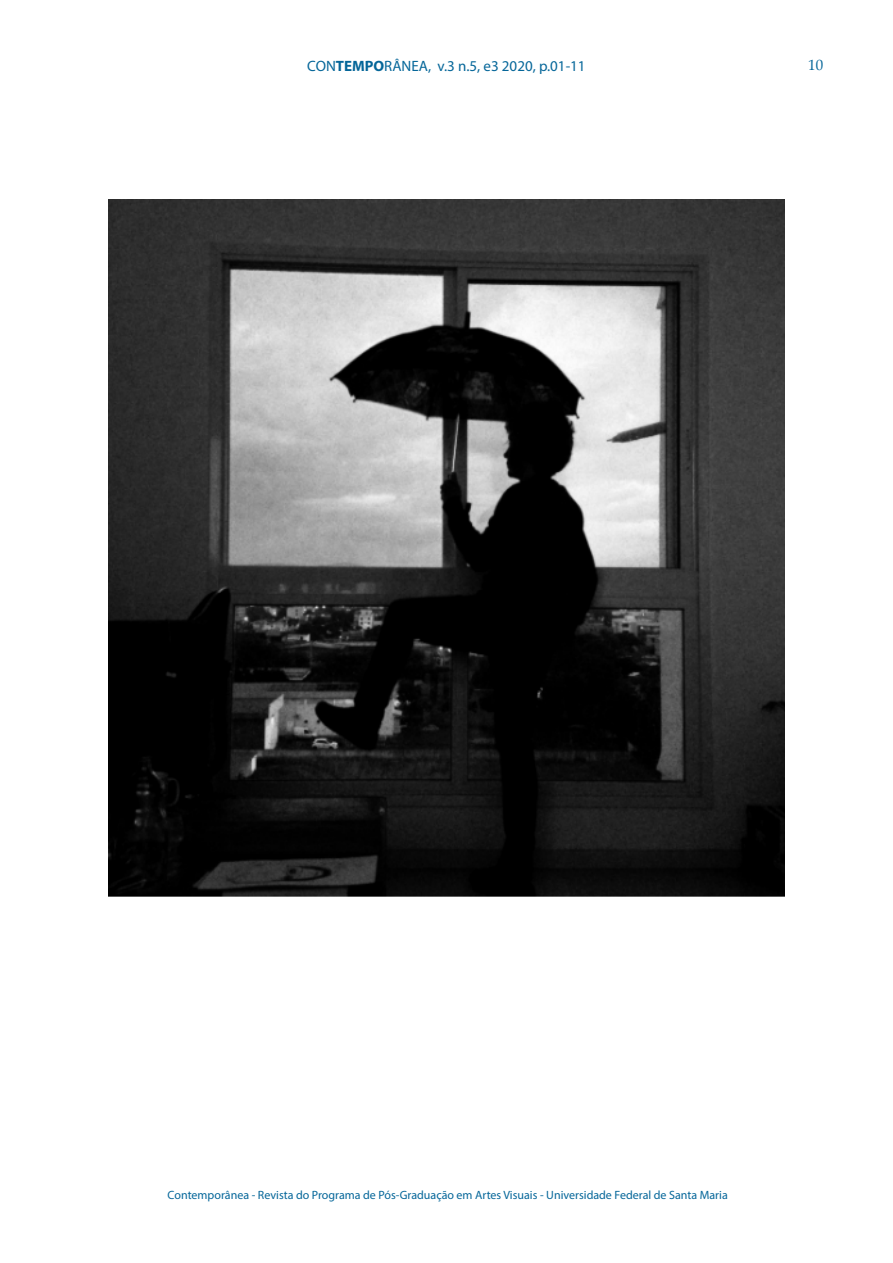
<style>
.page{position:relative;width:893px;height:1263px;background:#fff}
.page>*{position:absolute;margin:0;border:0;box-sizing:border-box;transform-origin:0 0}
.t1{font:15px "Myriad Pro";color:#056699}
.t2{font:15px "Palatino Linotype";color:#056699}
.t3{font:12px "Myriad Pro";color:#056699}
.s1{font-weight:700}
</style>
<div class="page">
<img style="left:109px;top:200px;width:675px;height:697px">
<p class="t1" style="left:307px;top:57px;width:280px">CON<span class="s1">TEMPO</span>RÂNEA, v.3 n.5, e3 2020, p.01-11</p>
<p class="t2" style="left:808px;top:54px;width:16px">10</p>
<p class="t3" style="left:168px;top:1187px;width:562px">Contemporânea - Revista do Programa de Pós-Graduação em Artes Visuais - Universidade Federal de Santa Maria</p>
</div>
